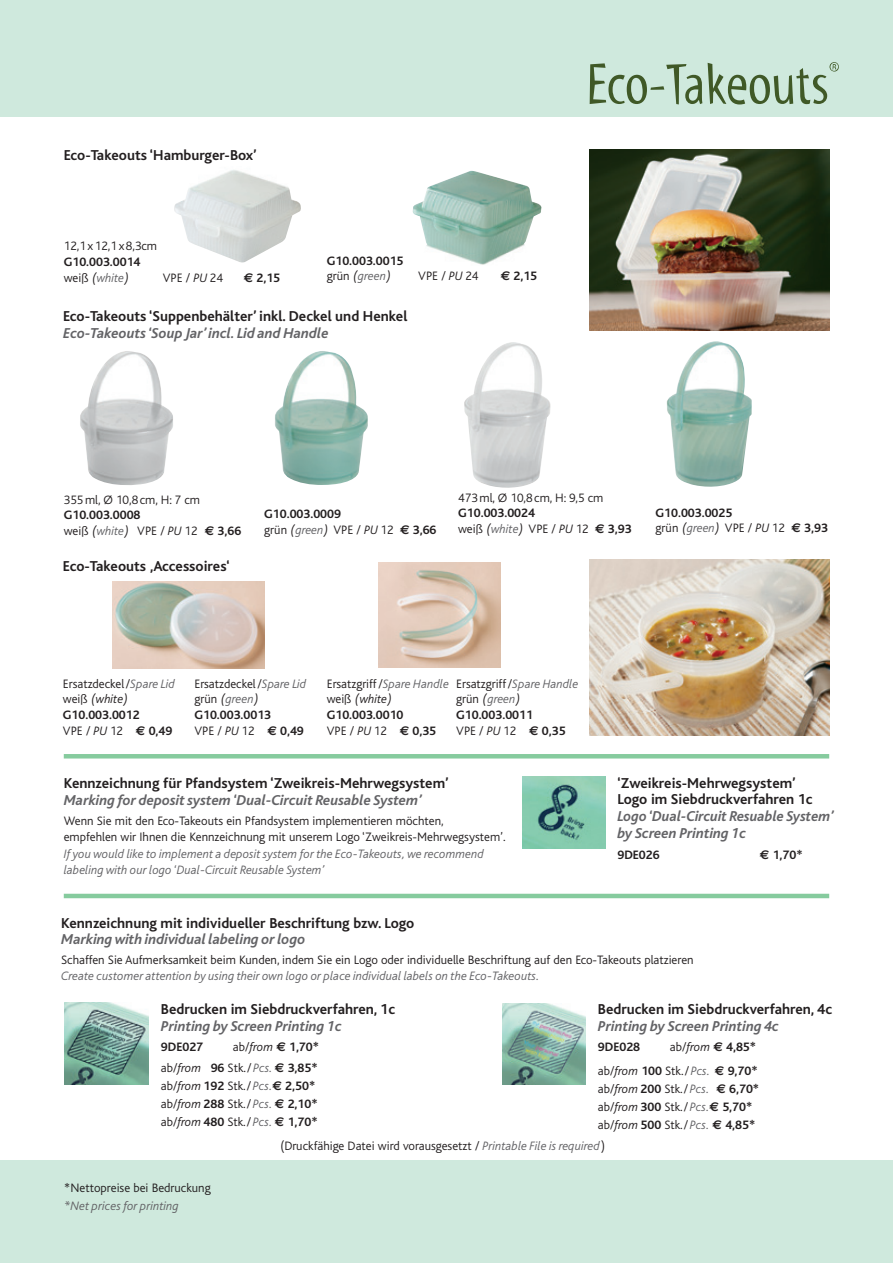
<style>
.page{position:relative;width:893px;height:1263px;background:#fff}
.page>*{position:absolute;margin:0;border:0;box-sizing:border-box;transform-origin:0 0}
.t1{font:700 15px/15.8px "Kl Bliss";color:#231f20}
.t2{font:italic 700 15px/17.2px "Kl Bliss";color:#636366}
.t3{font:300 12.75px/15.8px "Kl Bliss";color:#231f20}
.t4{font:700 12.75px/15.8px "Kl Bliss";color:#231f20}
.t5{font:italic 300 12.75px/15.8px "Kl Bliss";color:#636366}
.s1{font-weight:300}
.s2{font-weight:300;font-style:italic}
.s3{font-weight:300;font-style:italic;color:#636366}
.s4{font-style:italic}
.s5{font-family:"Euro Sans"}
.s6{font-style:italic;color:#636366}
.s7{font-weight:700}
.s8{font-family:"Euro Sans";font-weight:700}
</style>
<div class="page">
<div style="left:0;top:0;width:893px;height:117px;background:#cfe9dd"></div>
<div style="left:0;top:1161px;width:893px;height:102px;background:#cfe9dd"></div>
<hr style="left:64px;top:754px;width:765px;height:4px;background:#86cb9e">
<img style="left:590px;top:560px;width:239px;height:176px">
<img style="left:589px;top:149px;width:241px;height:182px">
<img style="left:412px;top:171px;width:129px;height:94px">
<img style="left:275px;top:351px;width:93px;height:134px">
<img style="left:174px;top:170px;width:127px;height:92px">
<img style="left:464px;top:342px;width:87px;height:146px">
<img style="left:64px;top:1002px;width:84px;height:83px">
<img style="left:503px;top:1004px;width:83px;height:81px">
<img style="left:523px;top:776px;width:83px;height:73px">
<svg style="left:590px;top:63px;width:112px;height:41px"></svg>
<svg style="left:708px;top:62px;width:131px;height:42px"></svg>
<img style="left:80px;top:351px;width:93px;height:134px">
<img style="left:667px;top:341px;width:85px;height:146px">
<img style="left:113px;top:581px;width:151px;height:88px">
<img style="left:378px;top:562px;width:122px;height:106px">
<hr style="left:64px;top:894px;width:765px;height:4px;background:#86cb9e">
<p class="t1" style="left:64px;top:148px;width:194px">Eco-Takeouts ‘Hamburger-Box’</p>
<p class="t3" style="left:64px;top:239px;width:95px">12,1 x 12,1 x 8,3cm</p>
<p class="t4" style="left:64px;top:254px;width:78px">G10.003.0014 <span class="s1">weiß</span> <span class="s2">(</span><span class="s3">white</span><span class="s2">)</span></p>
<p class="t3" style="left:163px;top:270px;width:62px">VPE / <span class="s4">PU</span> 24</p>
<p class="t4" style="left:244px;top:270px;width:38px"><span class="s5">E</span> 2,15</p>
<p class="t4" style="left:327px;top:253px;width:78px">G10.003.0015 <span class="s1">grün</span> <span class="s2">(</span><span class="s3">green</span><span class="s2">)</span></p>
<p class="t1" style="left:63px;top:308px;width:346px">Eco-Takeouts ‘Suppenbehälter’ inkl. Deckel und Henkel</p>
<p class="t2" style="left:63px;top:325px;width:267px">Eco-Takeouts ‘Soup Jar’ incl. Lid and Handle</p>
<p class="t3" style="left:418px;top:269px;width:62px">VPE / <span class="s4">PU</span> 24</p>
<p class="t4" style="left:501px;top:269px;width:38px"><span class="s5">E</span> 2,15</p>
<p class="t3" style="left:64px;top:492px;width:138px">355 ml, Ø 10,8 cm, H: 7 cm</p>
<p class="t4" style="left:64px;top:508px;width:179px">G10.003.0008<br><span class="s1">weiß</span> <span class="s2">(</span><span class="s3">white</span><span class="s2">)</span> <span class="s1">VPE /</span> <span class="s2">PU</span> <span class="s1">12</span> <span class="s5">E</span> 3,66</p>
<p class="t1" style="left:63px;top:559px;width:168px">Eco-Takeouts ‚Accessoires‘</p>
<p class="t3" style="left:458px;top:490px;width:147px">473 ml, Ø 10,8 cm, H: 9,5 cm</p>
<p class="t4" style="left:458px;top:505px;width:175px">G10.003.0024<br><span class="s1">weiß</span> <span class="s2">(</span><span class="s3">white</span><span class="s2">)</span> <span class="s1">VPE /</span> <span class="s2">PU</span> <span class="s1">12</span> <span class="s5">E</span> 3,93</p>
<p class="t4" style="left:264px;top:506px;width:174px">G10.003.0009<br><span class="s1">grün</span> <span class="s2">(</span><span class="s3">green</span><span class="s2">)</span> <span class="s1">VPE /</span> <span class="s2">PU</span> <span class="s1">12</span> <span class="s5">E</span> 3,66</p>
<p class="t4" style="left:656px;top:505px;width:174px">G10.003.0025<br><span class="s1">grün</span> <span class="s2">(</span><span class="s3">green</span><span class="s2">)</span> <span class="s1">VPE /</span> <span class="s2">PU</span> <span class="s1">12</span> <span class="s5">E</span> 3,93</p>
<p class="t3" style="left:63px;top:676px;width:113px">Ersatzdeckel /<span class="s6">Spare Lid </span>weiß <span class="s4">(white)<br></span><span class="s7">G10.003.0012<br></span>VPE / <span class="s4">PU</span> 12 <span class="s8">E</span> <span class="s7">0,49</span></p>
<p class="t3" style="left:194px;top:676px;width:113px">Ersatzdeckel /<span class="s6">Spare Lid </span>grün <span class="s4">(</span><span class="s6">green</span><span class="s4">)<br></span><span class="s7">G10.003.0013<br></span>VPE / <span class="s4">PU</span> 12 <span class="s8">E</span> <span class="s7">0,49</span></p>
<p class="t3" style="left:327px;top:676px;width:124px">Ersatzgriff /<span class="s6">Spare Handle </span>weiß <span class="s4">(white)<br></span><span class="s7">G10.003.0010<br></span>VPE / <span class="s4">PU</span> 12 <span class="s8">E</span> <span class="s7">0,35</span></p>
<p class="t3" style="left:456px;top:676px;width:124px">Ersatzgriff /<span class="s6">Spare Handle </span>grün <span class="s4">(</span><span class="s6">green</span><span class="s4">)<br></span><span class="s7">G10.003.0011<br></span>VPE / <span class="s4">PU</span> 12 <span class="s8">E</span> <span class="s7">0,35</span></p>
<p class="t1" style="left:64px;top:775px;width:386px">Kennzeichnung für Pfandsystem ‘Zweikreis-Mehrwegsystem’</p>
<p class="t2" style="left:64px;top:792px;width:359px">Marking for deposit system ‘Dual-Circuit Reusable System’</p>
<p class="t3" style="left:64px;top:814px;width:444px">Wenn Sie mit den Eco-Takeouts ein Pfandsystem implementieren möchten,<br>empfehlen wir Ihnen die Kennzeichnung mit unserem Logo ‘Zweikreis-Mehrwegsystem’.</p>
<p class="t5" style="left:64px;top:847px;width:421px">If you would like to implement a deposit system for the Eco-Takeouts, we recommend labeling with our logo ‘Dual-Circuit Reusable System’</p>
<p class="t1" style="left:617px;top:776px;width:197px">‘Zweikreis-Mehrwegsystem’<br>Logo im Siebdruckverfahren 1c</p>
<p class="t2" style="left:617px;top:808px;width:218px">Logo ‘Dual-Circuit Resuable System’ by Screen Printing 1c</p>
<p class="t4" style="left:617px;top:847px;width:44px">9DE026</p>
<p class="t4" style="left:760px;top:847px;width:44px"><span class="s5">E</span> 1,70*</p>
<p class="t1" style="left:61px;top:915px;width:355px">Kennzeichnung mit individueller Beschriftung bzw. Logo</p>
<p class="t2" style="left:61px;top:930px;width:246px">Marking with individual labeling or logo</p>
<p class="t3" style="left:61px;top:952px;width:634px">Schaffen Sie Aufmerksamkeit beim Kunden, indem Sie ein Logo oder individuelle Beschriftung auf den Eco-Takeouts platzieren</p>
<p class="t5" style="left:61px;top:968px;width:480px">Create customer attention by using their own logo or place individual labels on the Eco-Takeouts.</p>
<p class="t1" style="left:161px;top:1001px;width:236px">Bedrucken im Siebdruckverfahren, 1c</p>
<p class="t2" style="left:161px;top:1018px;width:182px">Printing by Screen Printing 1c</p>
<p class="t4" style="left:161px;top:1039px;width:44px">9DE027</p>
<p class="t4" style="left:233px;top:1039px;width:88px"><span class="s1">ab/</span><span class="s2">from</span> <span class="s5">E</span> 1,70*</p>
<p class="t3" style="left:161px;top:1059px;width:158px;line-height:18px">ab/<span class="s4">from</span> <span class="s7">96</span> Stk. / <span class="s6">Pcs.</span> <span class="s8">E</span> <span class="s7">3,85* </span>ab/<span class="s4">from</span> <span class="s7">192</span> Stk. / <span class="s6">Pcs.</span><span class="s8">E</span> <span class="s7">2,50* </span>ab/<span class="s4">from</span> <span class="s7">288</span> Stk. / <span class="s6">Pcs.</span> <span class="s8">E</span> <span class="s7">2,10* </span>ab/<span class="s4">from</span> <span class="s7">480</span> Stk. / <span class="s6">Pcs.</span> <span class="s8">E</span> <span class="s7">1,70*</span></p>
<p class="t1" style="left:598px;top:1001px;width:236px">Bedrucken im Siebdruckverfahren, 4c</p>
<p class="t2" style="left:598px;top:1018px;width:182px">Printing by Screen Printing 4c</p>
<p class="t4" style="left:598px;top:1039px;width:44px">9DE028</p>
<p class="t4" style="left:670px;top:1039px;width:88px"><span class="s1">ab/</span><span class="s2">from</span> <span class="s5">E</span> 4,85*</p>
<p class="t3" style="left:598px;top:1062px;width:163px;line-height:18px">ab/<span class="s4">from</span> <span class="s7">100</span> Stk. / <span class="s6">Pcs.</span> <span class="s8">E</span> <span class="s7">9,70* </span>ab/<span class="s4">from</span> <span class="s7">200</span> Stk. / <span class="s6">Pcs.</span> <span class="s8">E</span> <span class="s7">6,70* </span>ab/<span class="s4">from</span> <span class="s7">300</span> Stk. / <span class="s6">Pcs.</span><span class="s8">E</span> <span class="s7">5,70* </span>ab/<span class="s4">from</span> <span class="s7">500</span> Stk. / <span class="s6">Pcs.</span> <span class="s8">E</span> <span class="s7">4,85*</span></p>
<p class="t3" style="left:64px;top:1180px;width:148px">*Nettopreise bei Bedruckung</p>
<p class="t5" style="left:64px;top:1198px;width:116px">*Net prices for printing</p>
<p class="t3" style="left:280px;top:1138px;width:326px">(Druckfähige Datei wird vorausgesetzt / <span class="s6">Printable File is required</span>)</p>
</div>
